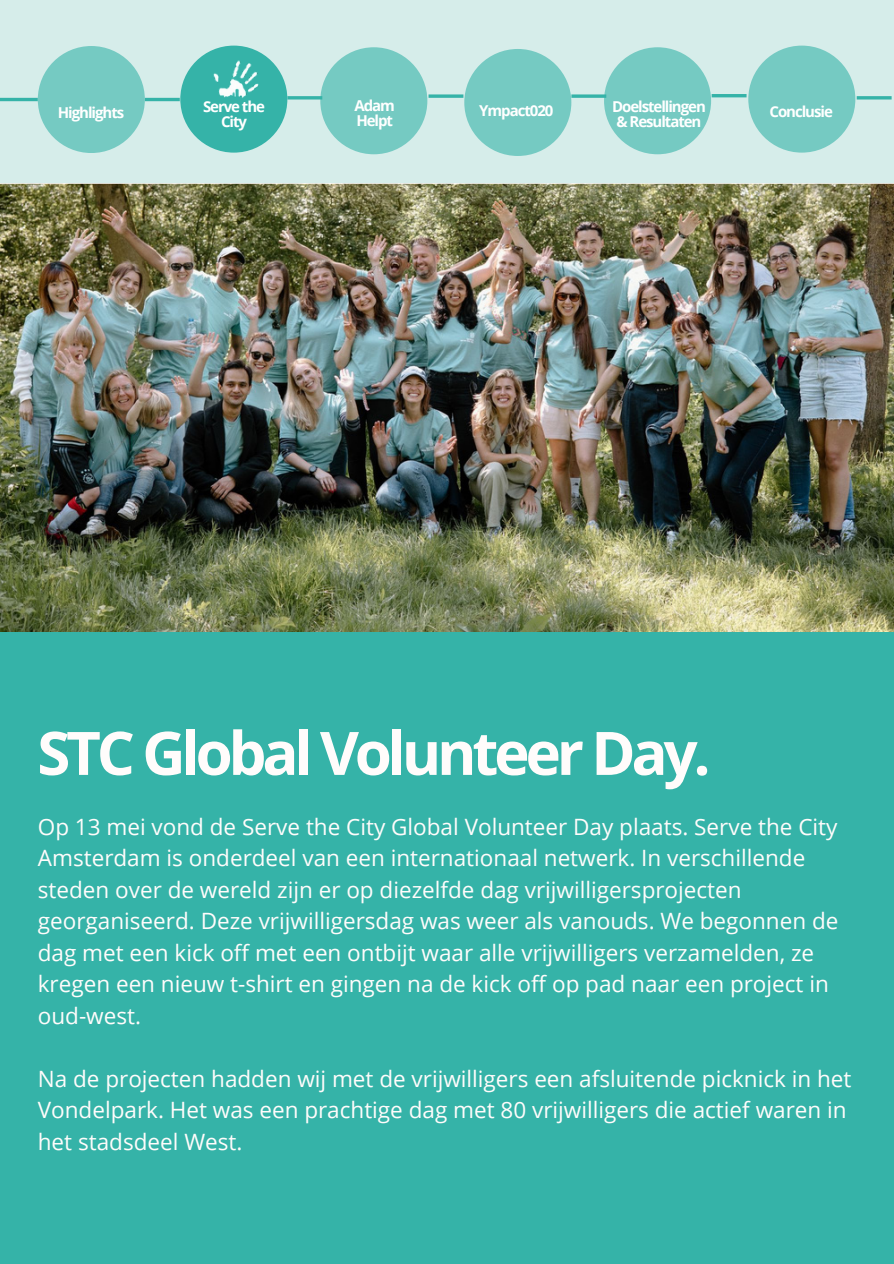
<style>
.page{position:relative;width:894px;height:1264px;background:#fff}
.page>*{position:absolute;margin:0;border:0;box-sizing:border-box;transform-origin:0 0}
.t1{font:700 60px "Open Sans";letter-spacing:-.07em;color:#fffcfb}
.t2{font:22.5px/31.5px "Open Sans";color:#fffcfb}
.t3{font:700 15px/14.7px "Open Sans";letter-spacing:-.07em;color:#fff}
</style>
<div class="page">
<div style="left:0;top:0;width:893px;height:1263px;background:#35b3a8"></div>
<img style="left:0;top:183px;width:893px;height:448px">
<div style="left:0;top:0;width:893px;height:183px;background:#d6edea"></div>
<hr style="left:0;top:98px;width:38px;height:3px;background:#35b3a8">
<div style="left:38px;top:46px;width:107px;height:107px;background:#75cac2;border-radius:50%"></div>
<div style="left:180px;top:46px;width:107px;height:106px;background:#35b3a8;border-radius:50%"></div>
<div style="left:320px;top:47px;width:107px;height:107px;background:#75cac2;border-radius:50%"></div>
<div style="left:464px;top:49px;width:107px;height:107px;background:#75cac2;border-radius:50%"></div>
<div style="left:604px;top:47px;width:106px;height:107px;background:#75cac2;border-radius:50%"></div>
<div style="left:748px;top:46px;width:107px;height:106px;background:#75cac2;border-radius:50%"></div>
<img style="left:206px;top:52px;width:62px;height:46px">
<hr style="left:287px;top:96px;width:35px;height:3px;background:#35b3a8">
<svg style="left:428px;top:94px;width:35px;height:4px"></svg>
<svg style="left:571px;top:94px;width:35px;height:4px"></svg>
<hr style="left:711px;top:94px;width:35px;height:3px;background:#35b3a8">
<hr style="left:856px;top:96px;width:35px;height:3px;background:#35b3a8">
<hr style="left:145px;top:98px;width:35px;height:3px;background:#35b3a8">
<p class="t3" style="left:354px;top:98px;width:42px">Adam<br>Helpt</p>
<p class="t3" style="left:58px;top:105px;width:68px">Highlights</p>
<p class="t3" style="left:203px;top:99px;width:64px;text-align:center">Serve the<br>City</p>
<p class="t3" style="left:479px;top:103px;width:76px">Ympact020</p>
<p class="t3" style="left:612px;top:99px;width:95px">Doelstellingen &amp; Resultaten</p>
<p class="t3" style="left:769px;top:104px;width:65px">Conclusie</p>
<h1 class="t1" style="left:37px;top:710px;width:674px">STC Global Volunteer Day.</h1>
<p class="t2" style="left:38px;top:810px;width:801px">Op 13 mei vond de Serve the City Global Volunteer Day plaats. Serve the City Amsterdam is onderdeel van een internationaal netwerk. In verschillende steden over de wereld zijn er op diezelfde dag vrijwilligersprojecten georganiseerd. Deze vrijwilligersdag was weer als vanouds. We begonnen de dag met een kick off met een ontbijt waar alle vrijwilligers verzamelden, ze kregen een nieuw t-shirt en gingen na de kick off op pad naar een project in oud-west.</p>
<p class="t2" style="left:38px;top:1062px;width:814px">Na de projecten hadden wij met de vrijwilligers een afsluitende picknick in het<br>Vondelpark. Het was een prachtige dag met 80 vrijwilligers die actief waren in het stadsdeel West.</p>
</div>
